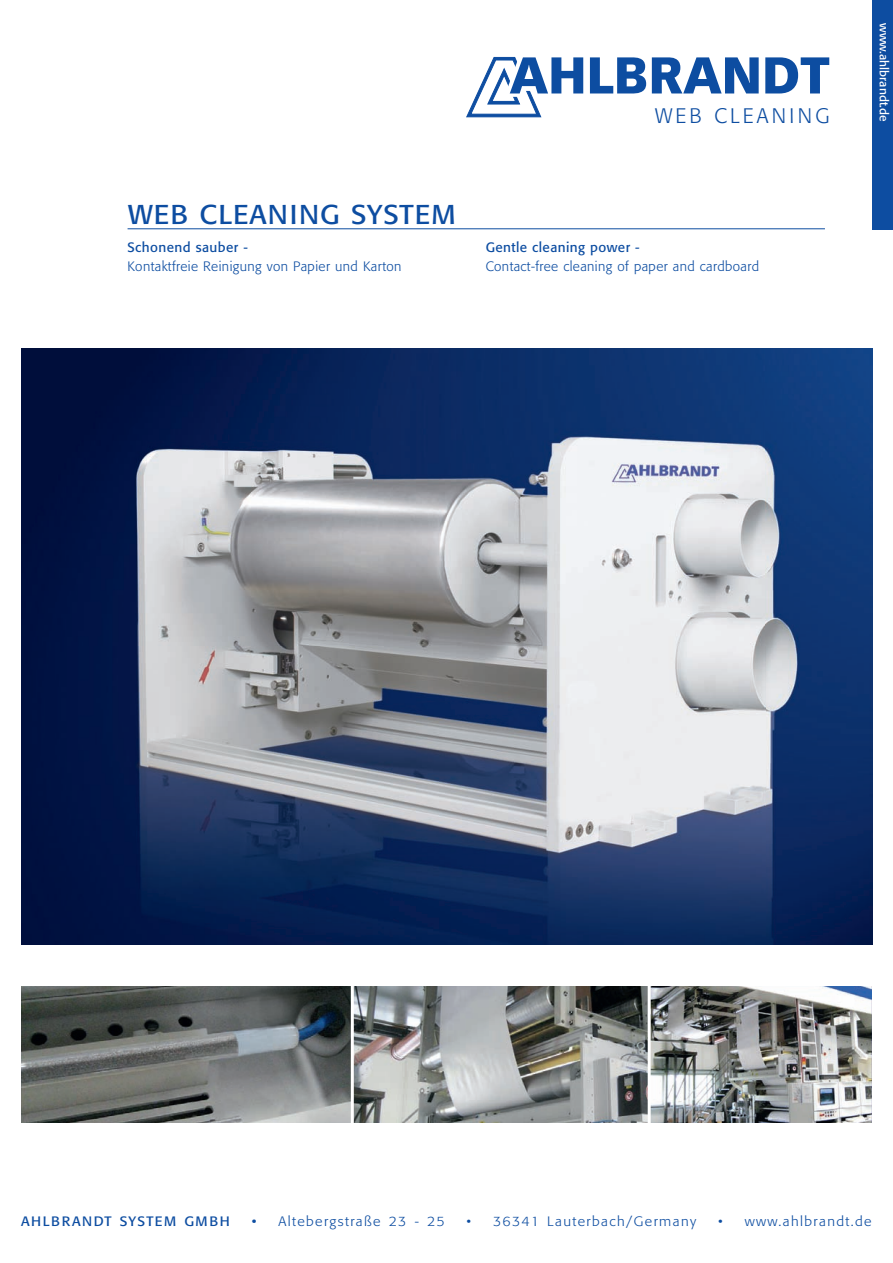
<style>
.page{position:relative;width:893px;height:1263px;background:#fff}
.page>*{position:absolute;margin:0;border:0;box-sizing:border-box;transform-origin:0 0}
.t1{font:27px "Formata";letter-spacing:.04em;color:#0d4da1;scale:1.05 1}
.t2{font:300 20.85px "Formata";letter-spacing:.15em;color:#0d4da1}
.t3{font:300 13.5px "Formata";letter-spacing:.03em;color:#0d4da1}
.t4{font:300 13.5px "Formata";letter-spacing:.1em;color:#0d4da1;scale:1.05 1}
.t5{font:13.5px "Formata";letter-spacing:.03em;color:#0d4da1}
.t6{font:13.5px "Formata";letter-spacing:.1em;color:#0d4da1;scale:1.05 1}
.t7{font:12px "Formata";color:#fff}
.s1{font-weight:400}
</style>
<div class="page">
<div style="left:872px;top:0;width:21px;height:230px;background:#0d4da1"></div>
<svg style="left:467px;top:56px;width:116px;height:61px"></svg>
<svg style="left:590px;top:57px;width:56px;height:36px"></svg>
<svg style="left:652px;top:57px;width:107px;height:36px"></svg>
<svg style="left:765px;top:57px;width:64px;height:36px"></svg>
<hr style="left:128px;top:228px;width:697px;height:1px;background:#0d4da1">
<img style="left:21px;top:348px;width:851px;height:596px">
<img style="left:21px;top:986px;width:850px;height:137px">
<hr style="left:351px;top:982px;width:3px;height:149px;background:#fff">
<hr style="left:648px;top:982px;width:3px;height:146px;background:#fff">
<h1 class="t1" style="left:128px;top:198px;width:313px">WEB CLEANING SYSTEM</h1>
<p class="t5" style="left:128px;top:239px;width:122px">Schonend sauber -</p>
<p class="t3" style="left:128px;top:258px;width:276px">Kontaktfreie Reinigung von Papier und Karton</p>
<h2 class="t2" style="left:655px;top:104px;width:176px">WEB CLEANING</h2>
<p class="t5" style="left:486px;top:239px;width:156px">Gentle cleaning power -</p>
<p class="t3" style="left:486px;top:258px;width:275px">Contact-free cleaning of paper and cardboard</p>
<p class="t7" style="left:891px;top:23px;width:100px;rotate:90deg">www.ahlbrandt.de</p>
<p class="t6" style="left:21px;top:1213px;width:200px">AHLBRANDT SYSTEM GMBH</p>
<p class="t4" style="left:252px;top:1214px;width:185px"><span class="s1">•</span> Altebergstraße 23 - 25</p>
<p class="t4" style="left:467px;top:1214px;width:220px">• 36341 Lauterbach/Germany</p>
<p class="t4" style="left:718px;top:1214px;width:148px">• www.ahlbrandt.de</p>
</div>
